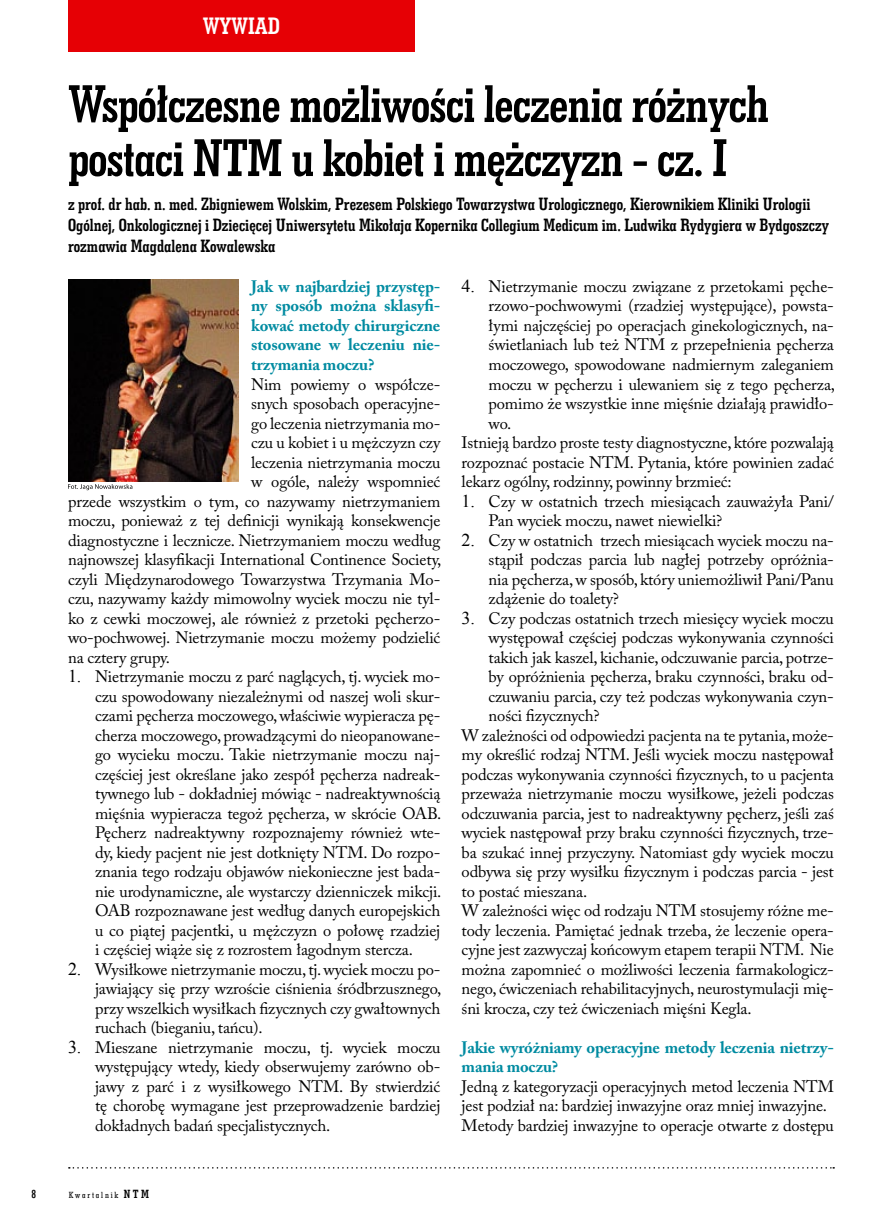
<style>
.page{position:relative;width:885px;height:1225px;background:#fff}
.page>*{position:absolute;margin:0;border:0;box-sizing:border-box;transform-origin:0 0}
.t1{font:54px/54px "Geo Slab 703 Bd Cn EU Normal";letter-spacing:-.02em;color:#000}
.t2{font:24px "Geo Slab 703 Bd Cn EU Normal";color:#fff}
.t3{font:18px/21px "Geo Slab 703 Bd Cn EU Normal";color:#000}
.t4{font:16.5px/19.5px "Adobe Caslon Pro";letter-spacing:-.01em;color:#000;text-align:justify}
.t5{font:700 16.5px/19.5px "Adobe Caslon Pro";letter-spacing:-.01em;color:#008ba1;text-align:justify}
.t6{font:12px "Geo Slab 703 Bd Cn EU Normal";color:#000}
.t7{font:9px "Geo Slab 703 Md Cn EU Normal";letter-spacing:.2em;color:#000}
.s1{font-family:"Times New Roman";font-size:18px}
.s2{font-family:"Geo Slab 703 Bd Cn EU Normal";font-size:12px}
</style>
<div class="page">
<div style="left:68px;top:0;width:347px;height:51px;background:#e60005"></div>
<svg style="left:69px;top:1167px;width:765px;height:1px"></svg>
<img style="left:68px;top:280px;width:170px;height:201px">
<svg style="left:68px;top:484px;width:64px;height:6px"></svg>
<h2 class="t2" style="left:203px;top:11px;width:78px">WYWIAD</h2>
<h1 class="t1" style="left:68px;top:75px;width:703px">Współczesne możliwości leczenia różnych postaci NTM u kobiet i mężczyzn - cz. I</h1>
<p class="t3" style="left:68px;top:193px;width:762px">z prof. dr hab. n. med. Zbigniewem Wolskim, Prezesem Polskiego Towarzystwa Urologicznego, Kierownikiem Kliniki Urologii<br>Ogólnej, Onkologicznej i Dziecięcej Uniwersytetu Mikołaja Kopernika Collegium Medicum im. Ludwika Rydygiera w Bydgoszczy rozmawia Magdalena Kowalewska</p>
<p class="t5" style="left:251px;top:276px;width:191px">Jak w najbardziej przystęp&shy;ny sposób można sklasyfi&shy;kować metody chirurgiczne stosowane w leczeniu nie&shy;trzymania moczu?</p>
<p class="t4" style="left:251px;top:374px;width:191px">Nim powiemy o współcze-</p>
<p class="t4" style="left:251px;top:393px;width:191px">snych sposobach operacyjne-</p>
<p class="t4" style="left:251px;top:413px;width:191px">go leczenia nietrzymania mo-</p>
<p class="t4" style="left:251px;top:432px;width:191px">czu u kobiet i u mężczyzn czy</p>
<p class="t4" style="left:251px;top:452px;width:190px">leczenia nietrzymania moczu</p>
<p class="t4" style="left:251px;top:471px;width:191px">w ogóle, należy wspomnieć</p>
<p class="t4" style="left:68px;top:491px;width:374px">przede wszystkim o tym, co nazywamy nietrzymaniem</p>
<p class="t4" style="left:68px;top:510px;width:374px">moczu, ponieważ z tej definicji wynikają konsekwencje</p>
<p class="t4" style="left:68px;top:530px;width:374px">diagnostyczne i lecznicze. Nietrzymaniem moczu według</p>
<p class="t4" style="left:68px;top:549px;width:375px">najnowszej klasyfikacji International Continence Society,</p>
<p class="t4" style="left:68px;top:569px;width:374px">czyli Międzynarodowego Towarzystwa Trzymania Mo-</p>
<p class="t4" style="left:68px;top:588px;width:374px">czu, nazywamy każdy mimowolny wyciek moczu nie tyl-</p>
<p class="t4" style="left:68px;top:608px;width:374px">ko z cewki moczowej, ale również z przetoki pęcherzo-</p>
<p class="t4" style="left:68px;top:627px;width:374px">wo-pochwowej. Nietrzymanie moczu możemy podzielić</p>
<p class="t4" style="left:68px;top:647px;width:103px">na cztery grupy.</p>
<p class="t4" style="left:95px;top:666px;width:348px;text-indent:-27px"><span class="s1">1.</span> Nietrzymanie moczu z parć naglących, tj. wyciek mo&shy;czu spowodowany niezależnymi od naszej woli skur&shy;czami pęcherza moczowego, właściwie wypieracza pę&shy;cherza moczowego, prowadzącymi do nieopanowane&shy;go wycieku moczu. Takie nietrzymanie moczu naj&shy;częściej jest określane jako zespół pęcherza nadreak&shy;tywnego lub - dokładniej mówiąc - nadreaktywnością mięśnia wypieracza tegoż pęcherza, w skrócie OAB.<br>Pęcherz nadreaktywny rozpoznajemy również wte&shy;dy, kiedy pacjent nie jest dotknięty NTM. Do rozpo&shy;znania tego rodzaju objawów niekonieczne jest bada&shy;nie urodynamiczne, ale wystarczy dzienniczek mikcji.<br>OAB rozpoznawane jest według danych europejskich u co piątej pacjentki, u mężczyzn o połowę rzadziej i częściej wiąże się z rozrostem łagodnym stercza.</p>
<p class="t4" style="left:95px;top:959px;width:348px;text-indent:-27px"><span class="s1">2.</span> Wysiłkowe nietrzymanie moczu, tj. wyciek moczu po&shy;jawiający się przy wzroście ciśnienia śródbrzusznego, przy wszelkich wysiłkach fizycznych czy gwałtownych ruchach (bieganiu, tańcu).</p>
<p class="t4" style="left:95px;top:1037px;width:347px;text-indent:-27px"><span class="s1">3.</span> Mieszane nietrzymanie moczu, tj. wyciek moczu występujący wtedy, kiedy obserwujemy zarówno ob&shy;jawy z parć i z wysiłkowego NTM. By stwierdzić tę chorobę wymagane jest przeprowadzenie bardziej dokładnych badań specjalistycznych.</p>
<p class="t4" style="left:461px;top:276px;width:374px"><span class="s1">4.</span> Nietrzymanie moczu związane z przetokami pęche-</p>
<p class="t4" style="left:488px;top:296px;width:347px">rzowo-pochwowymi (rzadziej występujące), powsta-</p>
<p class="t4" style="left:488px;top:315px;width:347px">łymi najczęściej po operacjach ginekologicznych, na-</p>
<p class="t4" style="left:488px;top:335px;width:347px">świetlaniach lub też NTM z przepełnienia pęcherza</p>
<p class="t4" style="left:488px;top:354px;width:347px">moczowego, spowodowane nadmiernym zaleganiem</p>
<p class="t4" style="left:488px;top:374px;width:348px">moczu w pęcherzu i ulewaniem się z tego pęcherza,</p>
<p class="t4" style="left:488px;top:393px;width:347px">pomimo że wszystkie inne mięśnie działają prawidło-</p>
<p class="t4" style="left:488px;top:413px;width:24px">wo.</p>
<p class="t4" style="left:461px;top:432px;width:374px">Istnieją bardzo proste testy diagnostyczne, które pozwalają</p>
<p class="t4" style="left:461px;top:452px;width:374px">rozpoznać postacie NTM. Pytania, które powinien zadać</p>
<p class="t4" style="left:461px;top:471px;width:271px">lekarz ogólny, rodzinny, powinny brzmieć:</p>
<p class="t4" style="left:488px;top:491px;width:347px;text-indent:-27px"><span class="s1">1.</span> Czy w ostatnich trzech miesiącach zauważyła Pani/<br>Pan wyciek moczu, nawet niewielki?</p>
<p class="t4" style="left:488px;top:530px;width:347px;text-indent:-27px"><span class="s1">2.</span> Czy w ostatnich trzech miesiącach wyciek moczu na&shy;stąpił podczas parcia lub nagłej potrzeby opróżnia&shy;nia pęcherza, w sposób, który uniemożliwił Pani/Panu zdążenie do toalety?</p>
<p class="t4" style="left:461px;top:608px;width:374px"><span class="s1">3.</span> Czy podczas ostatnich trzech miesięcy wyciek moczu</p>
<p class="t4" style="left:488px;top:627px;width:347px">występował częściej podczas wykonywania czynności</p>
<p class="t4" style="left:488px;top:647px;width:347px">takich jak kaszel, kichanie, odczuwanie parcia, potrze-</p>
<p class="t4" style="left:488px;top:666px;width:347px">by opróżnienia pęcherza, braku czynności, braku od-</p>
<p class="t4" style="left:488px;top:686px;width:347px">czuwaniu parcia, czy też podczas wykonywania czyn-</p>
<p class="t4" style="left:488px;top:705px;width:112px">ności fizycznych?</p>
<p class="t4" style="left:461px;top:725px;width:374px">W zależności od odpowiedzi pacjenta na te pytania, może-</p>
<p class="t4" style="left:461px;top:744px;width:373px">my określić rodzaj NTM. Jeśli wyciek moczu następował</p>
<p class="t4" style="left:461px;top:764px;width:374px">podczas wykonywania czynności fizycznych, to u pacjenta</p>
<p class="t4" style="left:461px;top:783px;width:374px">przeważa nietrzymanie moczu wysiłkowe, jeżeli podczas</p>
<p class="t4" style="left:461px;top:803px;width:374px">odczuwania parcia, jest to nadreaktywny pęcherz, jeśli zaś</p>
<p class="t4" style="left:461px;top:822px;width:374px">wyciek następował przy braku czynności fizycznych, trze-</p>
<p class="t4" style="left:461px;top:842px;width:374px">ba szukać innej przyczyny. Natomiast gdy wyciek moczu</p>
<p class="t4" style="left:461px;top:861px;width:373px">odbywa się przy wysiłku fizycznym i podczas parcia - jest</p>
<p class="t4" style="left:461px;top:881px;width:127px">to postać mieszana.</p>
<p class="t4" style="left:461px;top:900px;width:374px">W zależności więc od rodzaju NTM stosujemy różne me-</p>
<p class="t4" style="left:461px;top:920px;width:374px">tody leczenia. Pamiętać jednak trzeba, że leczenie opera-</p>
<p class="t4" style="left:461px;top:939px;width:374px">cyjne jest zazwyczaj końcowym etapem terapii NTM. Nie</p>
<p class="t4" style="left:461px;top:959px;width:374px">można zapomnieć o możliwości leczenia farmakologicz-</p>
<p class="t4" style="left:461px;top:978px;width:374px">nego, ćwiczeniach rehabilitacyjnych, neurostymulacji mię-</p>
<p class="t4" style="left:461px;top:998px;width:291px">śni krocza, czy też ćwiczeniach mięśni Kegla.</p>
<p class="t5" style="left:461px;top:1037px;width:374px">Jakie wyróżniamy operacyjne metody leczenia nietrzy&shy;mania moczu?</p>
<p class="t4" style="left:461px;top:1076px;width:374px;text-align:left">Jedną z kategoryzacji operacyjnych metod leczenia NTM jest podział na: bardziej inwazyjne oraz mniej inwazyjne.<br>Metody bardziej inwazyjne to operacje otwarte z dostępu</p>
<p class="t6" style="left:32px;top:1186px;width:6px">8</p>
<p class="t7" style="left:69px;top:1189px;width:82px">Kwartalnik <span class="s2">NTM</span></p>
</div>
